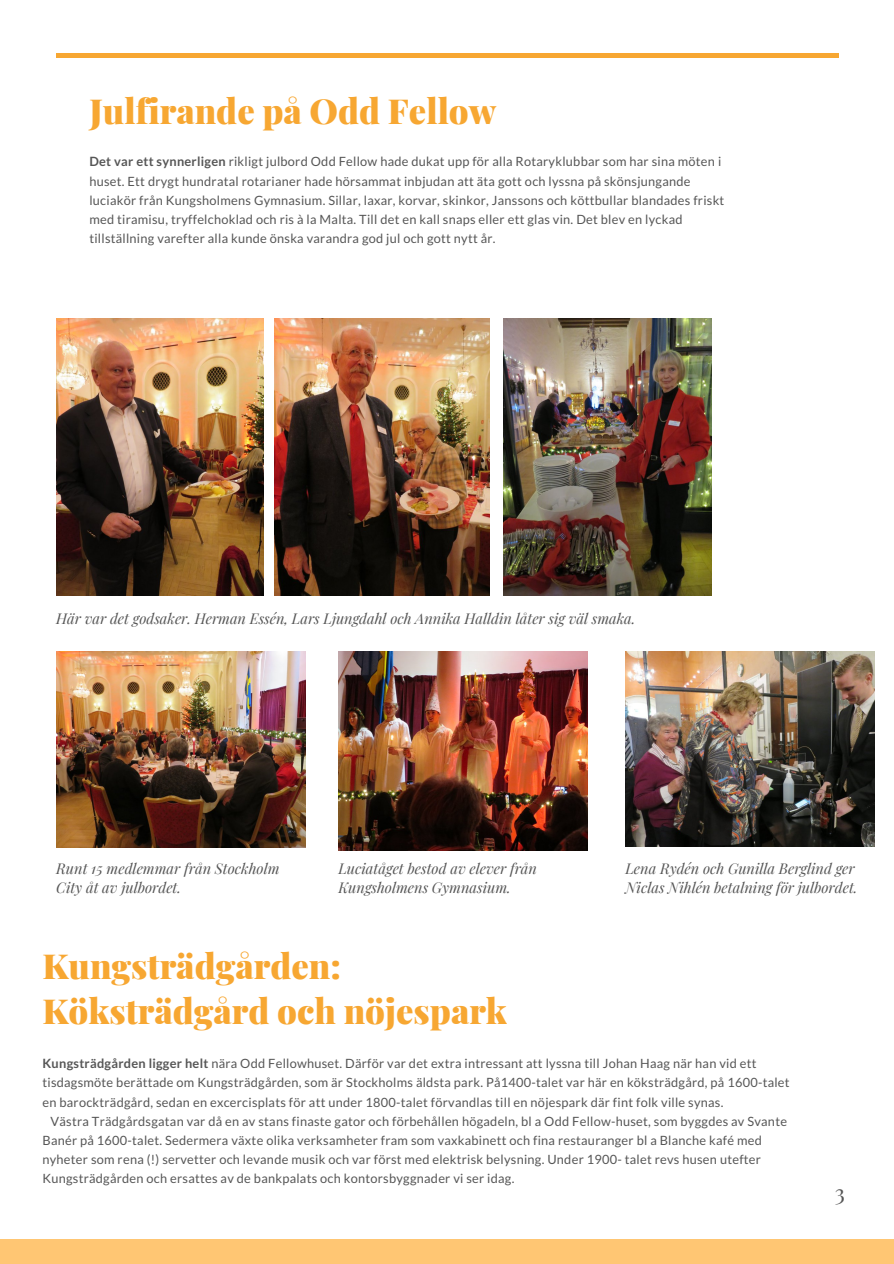
<style>
.page{position:relative;width:894px;height:1264px;background:#fff}
.page>*{position:absolute;margin:0;border:0;box-sizing:border-box;transform-origin:0 0}
.t1{font:900 34.5px/45px "Playfair Display";color:#f7a732}
.t2{font:22.5px "Playfair Display";color:#565656}
.t3{font:italic 14.55px/18.8px "Playfair Display";color:#565656}
.t4{font:12.75px/19.2px "Lato";letter-spacing:.02em;color:#565656}
.s1{font-weight:700}
</style>
<div class="page">
<div style="left:0;top:1238px;width:893px;height:25px;background:#ffc673"></div>
<div style="left:56px;top:53px;width:782px;height:5px;background:#f7a732"></div>
<img style="left:56px;top:319px;width:207px;height:277px">
<img style="left:274px;top:319px;width:215px;height:277px">
<img style="left:503px;top:319px;width:207px;height:277px">
<img style="left:338px;top:651px;width:249px;height:200px">
<img style="left:56px;top:651px;width:249px;height:196px">
<img style="left:625px;top:651px;width:249px;height:195px">
<p class="t1" style="left:89px;top:87px;width:408px">Julfirande på Odd Fellow</p>
<p class="t4" style="left:89px;top:152px;width:636px"><span class="s1">Det var ett synnerligen</span> rikligt julbord Odd Fellow hade dukat upp för alla Rotaryklubbar som har sina möten i huset. Ett drygt hundratal rotarianer hade hörsammat inbjudan att äta gott och lyssna på skönsjungande luciakör från Kungsholmens Gymnasium. Sillar, laxar, korvar, skinkor, Janssons och köttbullar blandades friskt med tiramisu, tryffelchoklad och ris à la Malta. Till det en kall snaps eller ett glas vin. Det blev en lyckad tillställning varefter alla kunde önska varandra god jul och gott nytt år.</p>
<p class="t3" style="left:56px;top:608px;width:580px">Här var det godsaker. Herman Essén, Lars Ljungdahl och Annika Halldin låter sig väl smaka.</p>
<p class="t3" style="left:56px;top:859px;width:225px">Runt 15 medlemmar från Stockholm<br>City åt av julbordet.</p>
<p class="t3" style="left:625px;top:859px;width:233px">Lena Rydén och Gunilla Berglind ger<br>Niclas Nihlén betalning för julbordet.</p>
<p class="t3" style="left:338px;top:859px;width:200px">Luciatåget bestod av elever från<br>Kungsholmens Gymnasium.</p>
<p class="t1" style="left:42px;top:941px;width:466px">Kungsträdgården:<br>Köksträdgård och nöjespark</p>
<p class="t4" style="left:42px;top:1053px;width:748px"><span class="s1">Kungsträdgården ligger helt</span> nära Odd Fellowhuset. Därför var det extra intressant att lyssna till Johan Haag när han vid ett tisdagsmöte berättade om Kungsträdgården, som är Stockholms äldsta park. På1400-talet var här en köksträdgård, på 1600-talet en barockträdgård, sedan en excercisplats för att under 1800-talet förvandlas till en nöjespark där fint folk ville synas.</p>
<p class="t4" style="left:42px;top:1111px;width:745px;text-indent:8px">Västra Trädgårdsgatan var då en av stans finaste gator och förbehållen högadeln, bl a Odd Fellow-huset, som byggdes av Svante Banér på 1600-talet. Sedermera växte olika verksamheter fram som vaxkabinett och fina restauranger bl a Blanche kafé med nyheter som rena (!) servetter och levande musik och var först med elektrisk belysning. Under 1900- talet revs husen utefter Kungsträdgården och ersattes av de bankpalats och kontorsbyggnader vi ser idag.</p>
<p class="t2" style="left:834px;top:1176px;width:12px">3</p>
</div>
